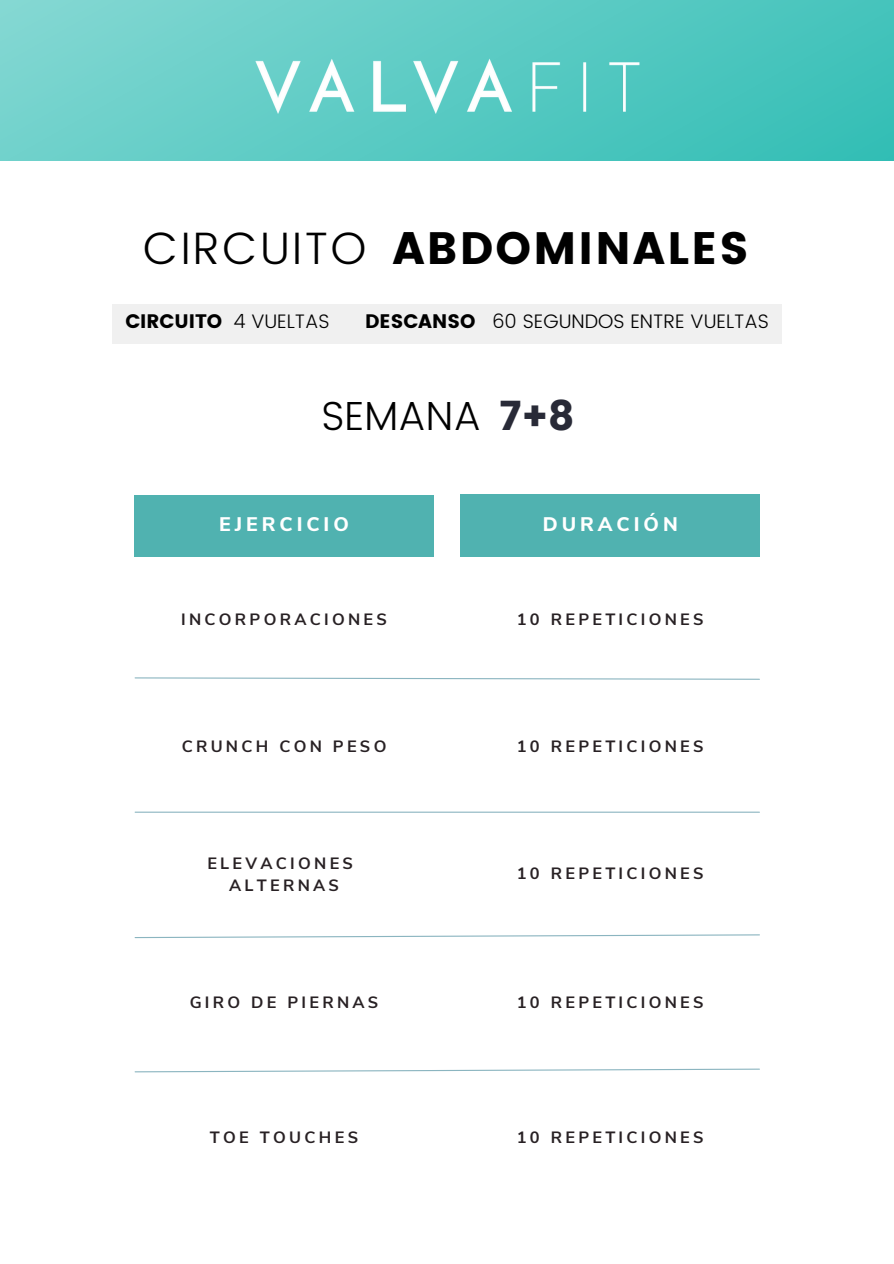
<style>
.page{position:relative;width:894px;height:1264px;background:#fff}
.page>*{position:absolute;margin:0;border:0;box-sizing:border-box;transform-origin:0 0}
.t1{font:45.3px "Poppins";letter-spacing:.05em;color:#000}
.t2{font:300 40.5px "Poppins";color:#000}
.t3{font:800 19.65px "Nunito Sans";letter-spacing:.2em;color:#fff}
.t4{font:300 19.5px "Poppins";color:#000}
.t5{font:19.5px "Poppins";color:#000}
.t6{font:700 16.35px/22px "Nunito Sans";letter-spacing:.2em;color:#282124;text-align:center}
.s1{font-weight:300}
.s2{font-weight:400}
.s3{font-weight:400;color:#282a37}
</style>
<div class="page">
<div style="left:1px;top:0;width:892px;height:161px;background:linear-gradient(to right,#7cd5d0,#3dc1b9)"></div>
<img style="left:115px;top:44px;width:664px;height:91px">
<div style="left:112px;top:304px;width:669px;height:39px;background:#f0f0f0"></div>
<div style="left:134px;top:495px;width:299px;height:62px;background:#50b2b0"></div>
<div style="left:460px;top:494px;width:299px;height:62px;background:#50b2b0"></div>
<svg style="left:134px;top:677px;width:626px;height:3px"></svg>
<hr style="left:135px;top:811px;width:624px;height:1px;background:#8bb5c0">
<svg style="left:134px;top:934px;width:626px;height:4px"></svg>
<svg style="left:134px;top:1068px;width:626px;height:4px"></svg>
<h1 class="t1" style="left:143px;top:222px;width:607px"><span class="s1">CIRCUITO</span> ABDOMINALES</h1>
<p class="t5" style="left:125px;top:310px;width:206px">CIRCUITO <span class="s1">4 VUELTAS</span></p>
<p class="t4" style="left:365px;top:310px;width:405px"><span class="s2">DESCANSO</span> 60 SEGUNDOS ENTRE VUELTAS</p>
<h2 class="t2" style="left:321px;top:392px;width:254px">SEMANA <span class="s3">7+8</span></h2>
<p class="t3" style="left:219px;top:511px;width:131px">EJERCICIO</p>
<p class="t3" style="left:542px;top:511px;width:136px">DURACIÓN</p>
<p class="t6" style="left:181px;top:608px;width:207px">INCORPORACIONES</p>
<p class="t6" style="left:516px;top:608px;width:188px">10 REPETICIONES</p>
<p class="t6" style="left:182px;top:735px;width:206px">CRUNCH CON PESO</p>
<p class="t6" style="left:516px;top:735px;width:188px">10 REPETICIONES</p>
<p class="t6" style="left:207px;top:852px;width:147px">ELEVACIONES<br>ALTERNAS</p>
<p class="t6" style="left:516px;top:862px;width:188px">10 REPETICIONES</p>
<p class="t6" style="left:190px;top:991px;width:190px">GIRO DE PIERNAS</p>
<p class="t6" style="left:516px;top:991px;width:188px">10 REPETICIONES</p>
<p class="t6" style="left:210px;top:1126px;width:149px">TOE TOUCHES</p>
<p class="t6" style="left:516px;top:1126px;width:188px">10 REPETICIONES</p>
</div>
